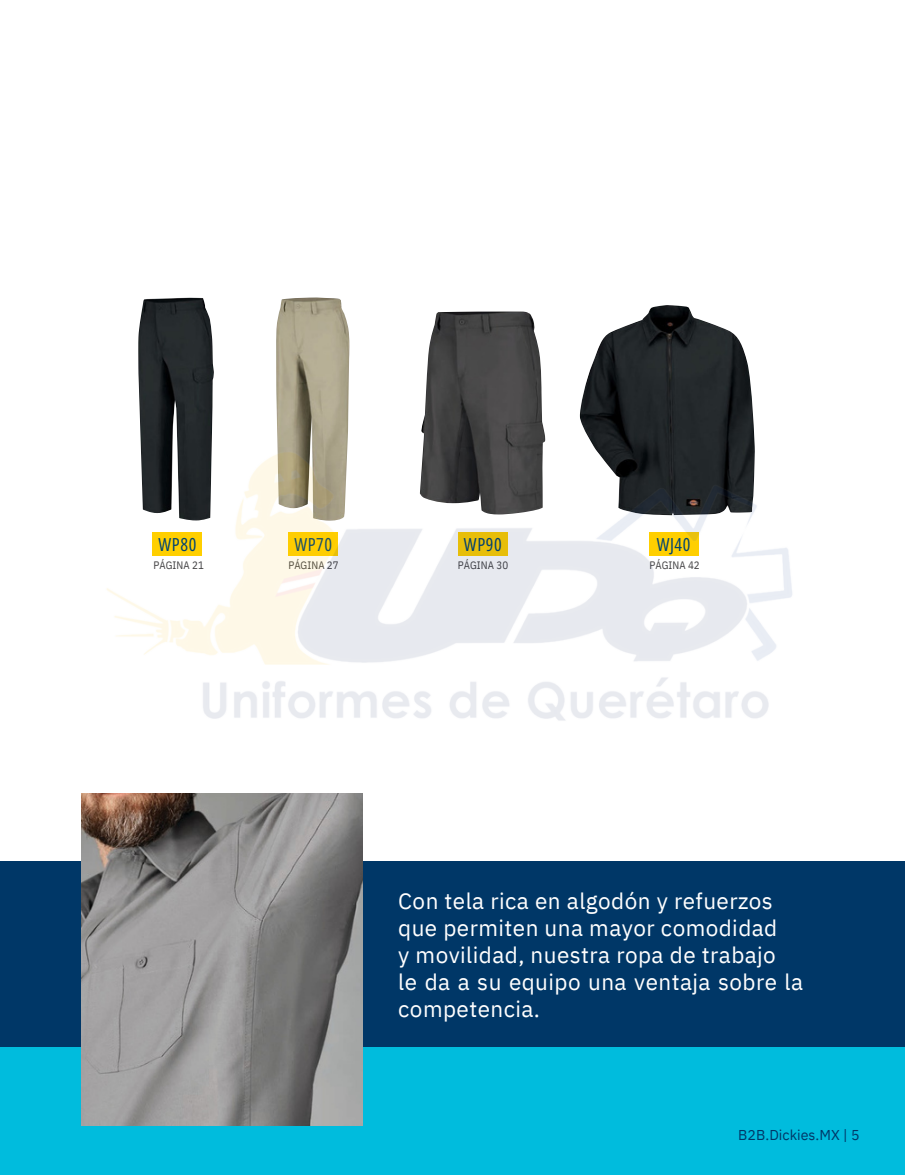
<style>
.page{position:relative;width:905px;height:1175px;background:#fff}
.page>*{position:absolute;margin:0;border:0;box-sizing:border-box;transform-origin:0 0}
.t1{font:22.5px/27px "IBM Plex Sans";letter-spacing:.02em;color:#fff}
.t2{font:18px "Open Sans Condensed";letter-spacing:.035em;color:#004372}
.t3{font:14.25px "IBM Plex Sans";color:#003767}
.t4{font:10.8px "IBM Plex Sans Cond";letter-spacing:.005em;color:#414042}
</style>
<div class="page">
<div style="left:0;top:861px;width:904px;height:186px;background:#003767"></div>
<img style="left:422px;top:311px;width:121px;height:113px">
<img style="left:580px;top:305px;width:174px;height:119px">
<img style="left:276px;top:297px;width:73px;height:127px">
<img style="left:138px;top:297px;width:76px;height:127px">
<div style="left:0;top:1047px;width:904px;height:127px;background:#00bcdd"></div>
<img style="left:81px;top:793px;width:281px;height:332px">
<img style="left:107px;top:424px;width:685px;height:297px">
<h2 class="t2" style="left:158px;top:531px;width:40px">WP80</h2>
<p class="t2" style="left:294px;top:531px;width:39px">WP70</p>
<h2 class="t2" style="left:464px;top:531px;width:40px">WP90</h2>
<p class="t2" style="left:657px;top:531px;width:35px">WJ40</p>
<h2 class="t4" style="left:153px;top:557px;width:52px">PÁGINA 21</h2>
<p class="t4" style="left:288px;top:557px;width:52px">PÁGINA 27</p>
<p class="t4" style="left:458px;top:557px;width:52px">PÁGINA 30</p>
<h1 class="t4" style="left:649px;top:557px;width:52px">PÁGINA 42</h1>
<p class="t1" style="left:398px;top:887px;width:406px">Con tela rica en algodón y refuerzos que permiten una mayor comodidad<br>y movilidad, nuestra ropa de trabajo<br>le da a su equipo una ventaja sobre la competencia.</p>
<p class="t3" style="left:738px;top:1125px;width:123px">B2B.Dickies.MX | 5</p>
</div>
